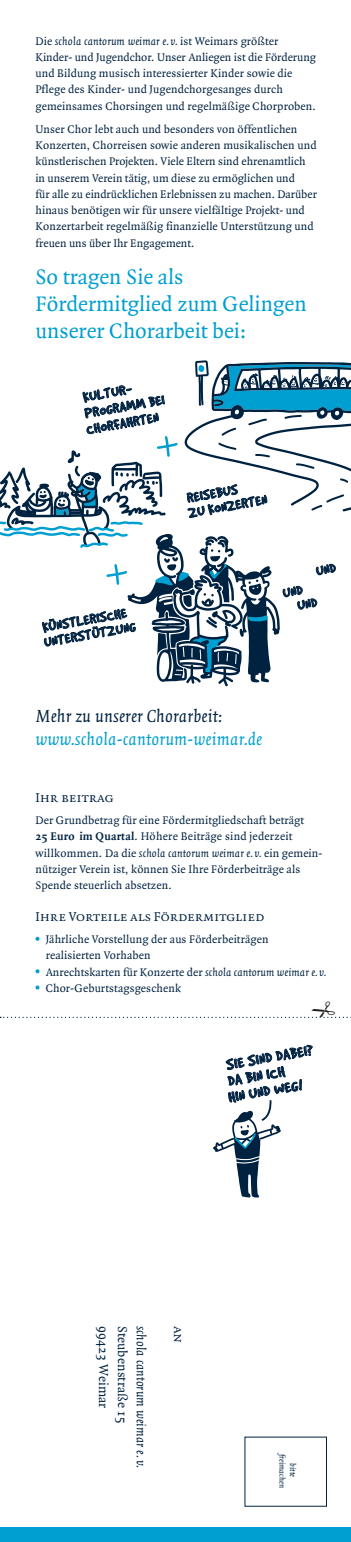
<style>
.page{position:relative;width:351px;height:1542px;background:#fff}
.page>*{position:absolute;margin:0;border:0;box-sizing:border-box;transform-origin:0 0}
.t1{font:22.5px/27px "Quadraat";color:#009fd1}
.t2{font:italic 18.75px "Quadraat";letter-spacing:.01em;color:#009fd1}
.t3{font:italic 18.75px "Quadraat";letter-spacing:.01em;color:#002241}
.t4{font:16.25px/16.2px "Good Dog";color:#002241}
.t5{font:15px/16.2px "Good Dog";color:#002241}
.t6{font:13.75px "Quadraat Small Caps";color:#002241}
.t7{font:13.75px "Quadraat";letter-spacing:.01em;color:#002241}
.t8{font:italic 13.75px "Quadraat";letter-spacing:.01em;color:#002241}
.t9{font:11.88px/16.2px "Quadraat";letter-spacing:.01em;color:#002241}
.t10{font:italic 8.75px/10.5px "Quadraat";letter-spacing:.01em;color:#002241;text-align:center}
.s1{font-style:italic}
.s2{font-weight:700}
</style>
<div class="page">
<div style="left:0;top:1527px;width:351px;height:14px;background:#009fd1"></div>
<svg style="left:213px;top:1044px;width:100px;height:153px"></svg>
<svg style="left:35px;top:936px;width:4px;height:4px"></svg>
<svg style="left:35px;top:969px;width:4px;height:4px"></svg>
<svg style="left:35px;top:985px;width:4px;height:4px"></svg>
<svg style="left:0;top:1016px;width:351px;height:2px"></svg>
<svg style="left:0;top:360px;width:351px;height:326px"></svg>
<p class="t9" style="left:35px;top:33px;width:282px">Die <span class="s1">schola cantorum weimar e. v.</span> ist Weimars größter Kinder- und Jugendchor. Unser Anliegen ist die Förderung und Bildung musisch interessierter Kinder sowie die Pflege des Kinder- und Jugendchorgesanges durch gemeinsames Chorsingen und regelmäßige Chorproben.</p>
<p class="t9" style="left:35px;top:121px;width:283px">Unser Chor lebt auch und besonders von öffentlichen Konzerten, Chorreisen sowie anderen musikalischen und künstlerischen Projekten. Viele Eltern sind ehrenamtlich in unserem Verein tätig, um diese zu ermöglichen und<br>für alle zu eindrücklichen Erlebnissen zu machen. Darüber hinaus benötigen wir für unsere vielfältige Projekt- und Konzertarbeit regelmäßig finanzielle Unterstützung und freuen uns über Ihr Engagement.</p>
<h1 class="t1" style="left:35px;top:264px;width:273px">So tragen Sie als<br>Fördermitglied zum Gelingen unserer Chorarbeit bei:</h1>
<p class="t5" style="left:80px;top:389px;width:83px;rotate:-10deg">Kultur&shy;programm bei<br>Chorfahrten</p>
<p class="t5" style="left:185px;top:490px;width:81px;line-height:15px;rotate:-10deg">ReiseBus<br>zu konzerten</p>
<p class="t5" style="left:40px;top:620px;width:94px;line-height:15px;rotate:-10deg">künstlerische unterstützung</p>
<p class="t5" style="left:293px;top:583px;width:21px;line-height:14.8px;text-indent:-12px;rotate:-10deg">und und</p>
<h2 class="t3" style="left:35px;top:705px;width:188px">Mehr zu unserer Chorarbeit:</h2>
<h2 class="t2" style="left:35px;top:728px;width:228px">www.schola-cantorum-weimar.de</h2>
<p class="t6" style="left:35px;top:791px;width:80px">Ihr beitrag</p>
<p class="t9" style="left:35px;top:812px;width:288px">Der Grundbetrag für eine Fördermitgliedschaft beträgt<br><span class="s2">25 Euro im Quartal</span>. Höhere Beiträge sind jederzeit willkommen. Da die <span class="s1">schola cantorum weimar e. v.</span> ein gemein&shy;nütziger Verein ist, können Sie Ihre Förderbeiträge als Spende steuerlich absetzen.</p>
<p class="t6" style="left:35px;top:910px;width:230px">Ihre Vorteile als Fördermitglied</p>
<p class="t9" style="left:46px;top:931px;width:282px">Jährliche Vorstellung der aus Förderbeiträgen realisierten Vorhaben<br>Anrechtskarten für Konzerte der <span class="s1">schola cantorum weimar e. v.<br></span>Chor-Geburtstagsgeschenk</p>
<h3 class="t4" style="left:221px;top:1057px;width:93px;rotate:-10deg">Sie sind dabei? da bin ich<br>hin und weg!</h3>
<p class="t7" style="left:111px;top:1325px;width:84px;rotate:90deg">99423 Weimar</p>
<p class="t7" style="left:129px;top:1325px;width:99px;rotate:90deg">Steubenstraße 15</p>
<p class="t8" style="left:148px;top:1325px;width:143px;rotate:90deg">schola cantorum weimar e. v.</p>
<p class="t6" style="left:186px;top:1325px;width:19px;rotate:90deg">an</p>
<p class="t10" style="left:298px;top:1453px;width:36px;rotate:90deg">bitte freimachen</p>
</div>
